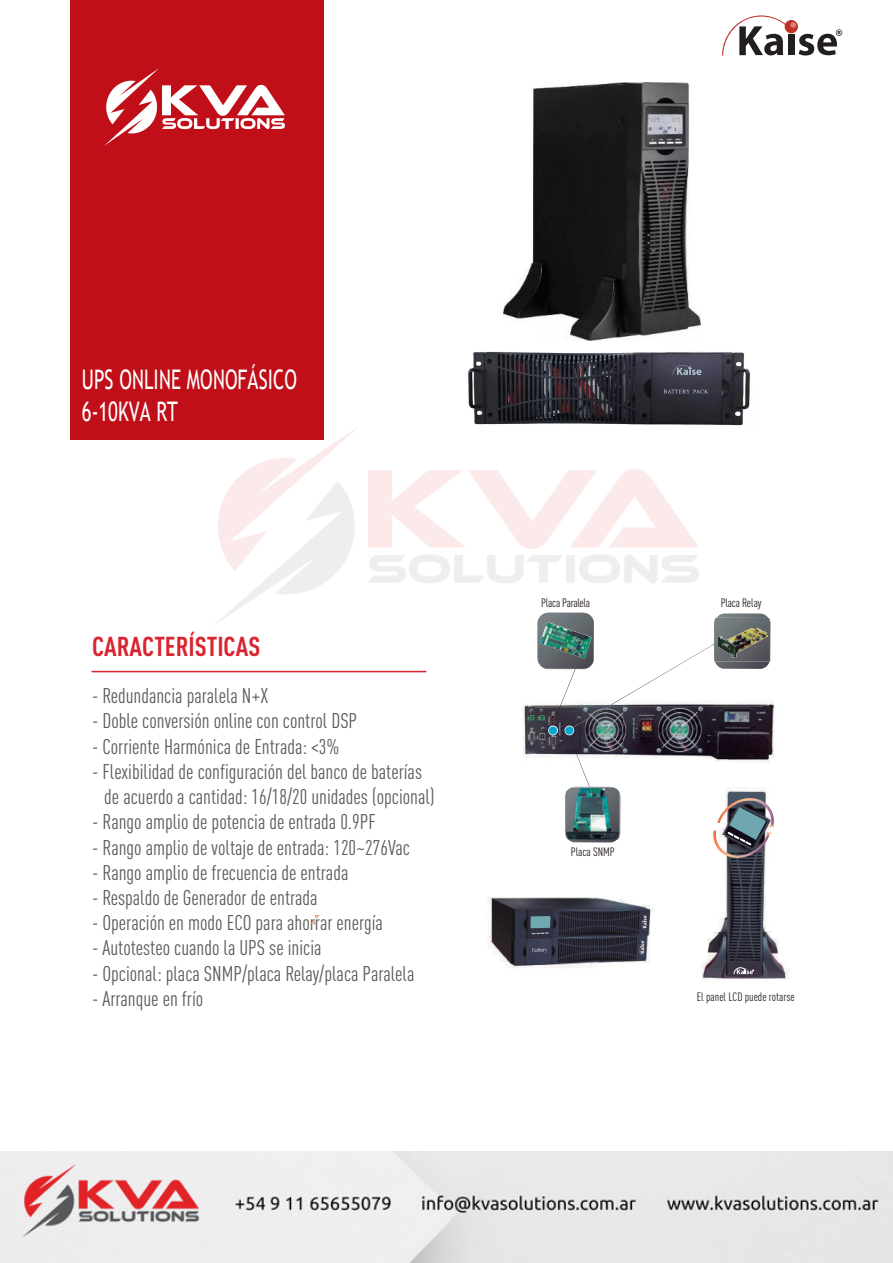
<style>
.page{position:relative;width:893px;height:1263px;background:#fff}
.page>*{position:absolute;margin:0;border:0;box-sizing:border-box;transform-origin:0 0}
.t1{font:27px/32.2px "Trebuchet MS";letter-spacing:.005em;color:#fff;scale:.69 1}
.t2{font:700 condensed 27px "DIN Pro";color:#d9252f}
.t3{font:condensed 21px/25.2px "DIN Pro";color:#5a5a5d;text-align:center}
.t4{font:condensed 12px "DIN Pro";letter-spacing:-.015em;color:#1f161e}
.t5{font:condensed 12px "DIN Pro";color:#231f20}
</style>
<div class="page">
<img style="left:217px;top:425px;width:482px;height:202px">
<hr style="left:92px;top:671px;width:334px;height:1px;background:#d9252f">
<img style="left:702px;top:787px;width:87px;height:193px">
<img style="left:717px;top:798px;width:57px;height:27px">
<img style="left:713px;top:831px;width:57px;height:27px">
<svg style="left:310px;top:915px;width:10px;height:9px"></svg>
<svg style="left:725px;top:807px;width:49px;height:40px;background:#6a7881"></svg>
<img style="left:565px;top:791px;width:55px;height:51px">
<img style="left:715px;top:613px;width:55px;height:56px">
<img style="left:566px;top:787px;width:53px;height:53px">
<img style="left:523px;top:701px;width:252px;height:61px">
<img style="left:770px;top:621px;width:1px;height:40px">
<img style="left:714px;top:618px;width:56px;height:43px">
<svg style="left:538px;top:613px;width:176px;height:174px"></svg>
<img style="left:718px;top:628px;width:50px;height:29px">
<svg style="left:733px;top:967px;width:21px;height:8px"></svg>
<div style="left:70px;top:0;width:253px;height:440px;background:#c00f18"></div>
<img style="left:104px;top:68px;width:181px;height:78px">
<img style="left:504px;top:82px;width:196px;height:259px">
<img style="left:455px;top:351px;width:295px;height:77px">
<img style="left:488px;top:897px;width:164px;height:72px">
<svg style="left:722px;top:15px;width:120px;height:41px"></svg>
<img style="left:0;top:1152px;width:893px;height:111px">
<p class="t1" style="left:82px;top:363px;width:313px">UPS ONLINE MONOFÁSICO<br>6-10KVA RT</p>
<p class="t2" style="left:92px;top:626px;width:170px">CARACTERÍSTICAS</p>
<p class="t3" style="left:92px;top:682px;width:178px">- Redundancia paralela N+X</p>
<p class="t3" style="left:92px;top:707px;width:267px">- Doble conversión online con control DSP</p>
<p class="t3" style="left:92px;top:732px;width:249px">- Corriente Harmónica de Entrada: &lt;3%</p>
<p class="t3" style="left:92px;top:757px;width:344px">- Flexibilidad de configuración del banco de baterías de acuerdo a cantidad: 16/18/20 unidades (opcional)</p>
<p class="t3" style="left:92px;top:808px;width:285px">- Rango amplio de potencia de entrada 0.9PF</p>
<p class="t3" style="left:92px;top:833px;width:320px">- Rango amplio de voltaje de entrada: 120~276Vac</p>
<p class="t3" style="left:92px;top:858px;width:258px">- Rango amplio de frecuencia de entrada</p>
<p class="t3" style="left:92px;top:883px;width:227px">- Respaldo de Generador de entrada</p>
<p class="t3" style="left:92px;top:908px;width:292px">- Operación en modo ECO para ahorrar energía</p>
<p class="t3" style="left:92px;top:934px;width:231px">- Autotesteo cuando la UPS se inicia</p>
<p class="t3" style="left:92px;top:959px;width:324px">- Opcional: placa SNMP/placa Relay/placa Paralela</p>
<p class="t3" style="left:92px;top:984px;width:113px">- Arranque en frío</p>
<p class="t4" style="left:541px;top:594px;width:50px">Placa Paralela</p>
<p class="t4" style="left:721px;top:594px;width:42px">Placa Relay</p>
<p class="t4" style="left:571px;top:843px;width:46px">Placa SNMP</p>
<p class="t5" style="left:697px;top:988px;width:99px">El panel LCD puede rotarse</p>
</div>
